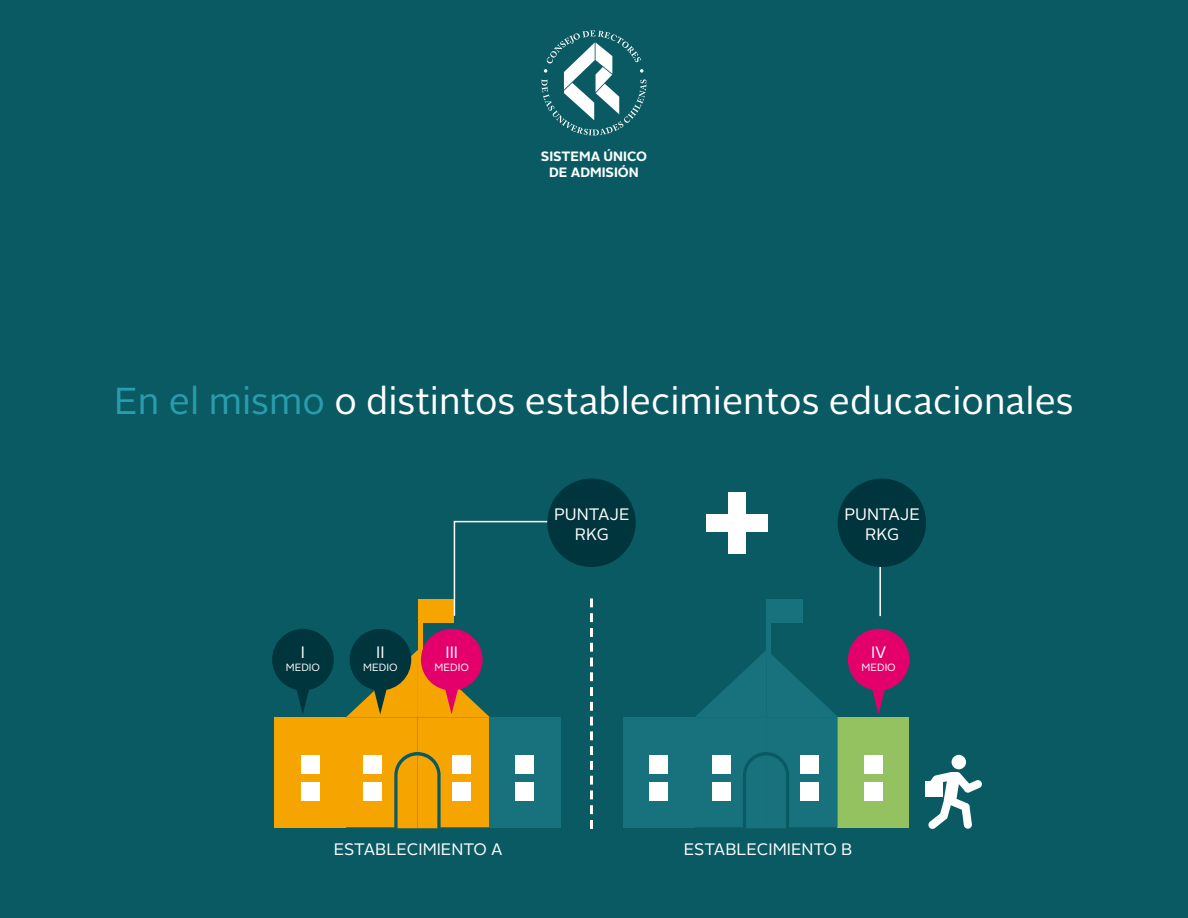
<style>
.page{position:relative;width:1188px;height:918px;background:#0a5a64}
.page>*{position:absolute;margin:0;border:0;box-sizing:border-box;transform-origin:0 0}
.t1{font:37.5px "Alright Sans";color:#fff}
.t2{font:16.5px "Alright Sans";color:#fff}
.t3{font:700 13.5px/16.2px "Alright Sans";color:#fff;text-align:center}
.t4{font:10.5px "Alright Sans";color:#fff}
.s1{color:#289dad}
</style>
<div class="page">
<svg style="left:542px;top:30px;width:104px;height:106px"></svg>
<hr style="left:767px;top:599px;width:4px;height:59px;background:#17727e">
<hr style="left:418px;top:599px;width:4px;height:59px;background:#f6a400">
<div style="left:769px;top:599px;width:33px;height:23px;background:#17727e"></div>
<div style="left:420px;top:599px;width:34px;height:23px;background:#f6a400"></div>
<div style="left:623px;top:717px;width:72px;height:110px;background:#17727e"></div>
<div style="left:274px;top:717px;width:72px;height:110px;background:#f6a400"></div>
<div style="left:838px;top:717px;width:71px;height:110px;background:#94c260"></div>
<div style="left:489px;top:717px;width:72px;height:110px;background:#17727e"></div>
<svg style="left:695px;top:650px;width:143px;height:178px"></svg>
<div style="left:649px;top:755px;width:19px;height:19px;background:#fff"></div>
<div style="left:301px;top:755px;width:18px;height:19px;background:#fff"></div>
<div style="left:649px;top:783px;width:19px;height:18px;background:#fff"></div>
<div style="left:301px;top:783px;width:18px;height:18px;background:#fff"></div>
<div style="left:864px;top:755px;width:19px;height:19px;background:#fff"></div>
<div style="left:515px;top:755px;width:19px;height:19px;background:#fff"></div>
<div style="left:864px;top:783px;width:19px;height:18px;background:#fff"></div>
<div style="left:515px;top:783px;width:19px;height:18px;background:#fff"></div>
<div style="left:712px;top:755px;width:19px;height:19px;background:#fff"></div>
<div style="left:712px;top:783px;width:19px;height:18px;background:#fff"></div>
<div style="left:800px;top:755px;width:19px;height:19px;background:#fff"></div>
<div style="left:800px;top:783px;width:19px;height:18px;background:#fff"></div>
<svg style="left:925px;top:772px;width:57px;height:57px"></svg>
<div style="left:952px;top:755px;width:14px;height:14px;background:#fff;border-radius:50%"></div>
<div style="left:925px;top:781px;width:18px;height:15px;background:#fff"></div>
<div style="left:272px;top:629px;width:62px;height:62px;background:#00353d;border-radius:50%"></div>
<svg style="left:297px;top:691px;width:12px;height:23px"></svg>
<div style="left:350px;top:629px;width:61px;height:62px;background:#00353d;border-radius:50%"></div>
<div style="left:421px;top:629px;width:62px;height:62px;background:#e3006b;border-radius:50%"></div>
<svg style="left:346px;top:650px;width:144px;height:178px"></svg>
<div style="left:848px;top:629px;width:62px;height:62px;background:#e3006b;border-radius:50%"></div>
<svg style="left:872px;top:689px;width:13px;height:25px"></svg>
<svg style="left:590px;top:598px;width:3px;height:231px"></svg>
<svg style="left:453px;top:520px;width:127px;height:96px"></svg>
<svg style="left:879px;top:557px;width:31px;height:60px"></svg>
<div style="left:547px;top:479px;width:89px;height:88px;background:#00353d;border-radius:50%"></div>
<div style="left:838px;top:479px;width:88px;height:88px;background:#00353d;border-radius:50%"></div>
<div style="left:728px;top:492px;width:17px;height:62px;background:#fff"></div>
<div style="left:706px;top:514px;width:62px;height:17px;background:#fff"></div>
<p class="t3" style="left:541px;top:148px;width:108px">SISTEMA ÚNICO<br>DE ADMISIÓN</p>
<h1 class="t1" style="left:114px;top:376px;width:961px"><span class="s1">En el mismo</span> o distintos establecimientos educacionales</h1>
<p class="t2" style="left:301px;top:641px;width:3px">I</p>
<p class="t4" style="left:286px;top:660px;width:16px">MEDIO</p>
<p class="t2" style="left:376px;top:641px;width:4px">II</p>
<p class="t4" style="left:363px;top:660px;width:16px">MEDIO</p>
<p class="t2" style="left:446px;top:641px;width:5px">III</p>
<p class="t4" style="left:435px;top:660px;width:16px">MEDIO</p>
<p class="t2" style="left:554px;top:503px;width:23px">PUNTA</p>
<p class="t2" style="left:610px;top:503px;width:19px">JE</p>
<p class="t2" style="left:575px;top:523px;width:35px">RKG</p>
<p class="t2" style="left:844px;top:503px;width:23px">PUNTA</p>
<p class="t2" style="left:900px;top:503px;width:19px">JE</p>
<p class="t2" style="left:865px;top:523px;width:35px">RKG</p>
<p class="t2" style="left:871px;top:641px;width:8px">IV</p>
<p class="t4" style="left:862px;top:660px;width:16px">MEDIO</p>
<p class="t2" style="left:334px;top:838px;width:114px">ESTABLECI MIENTO</p>
<p class="t2" style="left:491px;top:838px;width:12px">A</p>
<p class="t2" style="left:684px;top:838px;width:114px">ESTABLECI MIENTO</p>
<p class="t2" style="left:841px;top:838px;width:13px">B</p>
</div>
